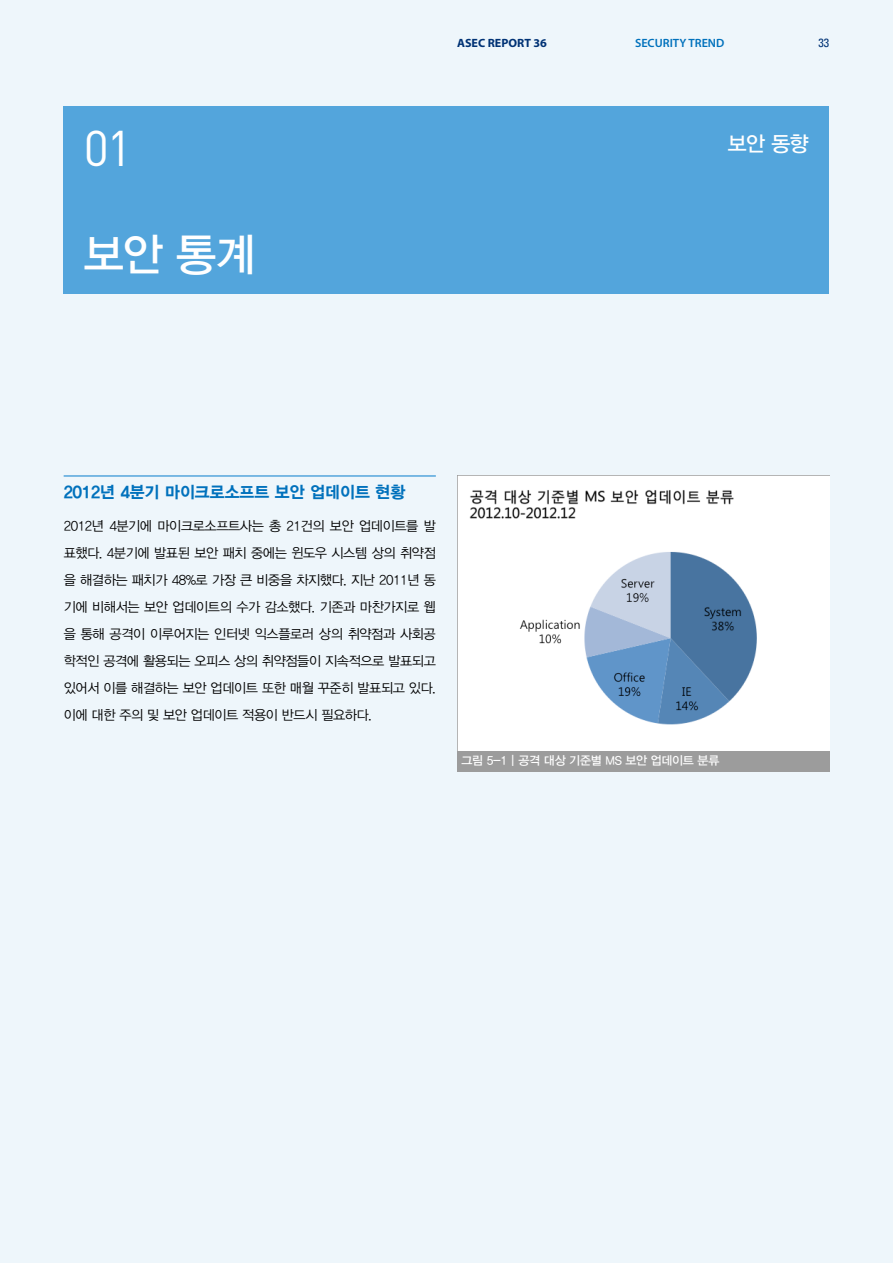
<style>
.page{position:relative;width:893px;height:1263px;background:#eef6fb}
.page>*{position:absolute;margin:0;border:0;box-sizing:border-box;transform-origin:0 0}
.t1{font:49.5px "DIN Pro";color:#fff}
.t2{font:45px "YDIYGO330";color:#fff}
.t3{font:21px "YDIYGO330";color:#fff}
.t4{font:16.5px "YDIYGO350";color:#0071bc}
.t5{font:13.5px/27px "YDIYGO320";letter-spacing:-.03em;color:#000;text-align:justify}
.t6{font:12px "YDIYGO330";letter-spacing:-.025em;color:#fff}
.t7{font:600 12px "Myriad Pro";color:#0071bc}
.t8{font:700 12px "Myriad Pro";color:#003275}
.t9{font:condensed 12px "Univers";color:#003275}
</style>
<div class="page">
<hr style="left:64px;top:475px;width:372px;height:2px;background:#53a5dc">
<div style="left:64px;top:106px;width:765px;height:188px;background:#53a5dc"></div>
<div style="left:457px;top:750px;width:372px;height:21px;background:#9c9c9c"></div>
<img style="left:457px;top:475px;width:372px;height:275px">
<h1 class="t1" style="left:84px;top:115px;width:50px">01</h1>
<h2 class="t2" style="left:84px;top:230px;width:173px">보안 통계</h2>
<p class="t8" style="left:457px;top:35px;width:91px">ASEC REPORT 36</p>
<p class="t7" style="left:635px;top:35px;width:91px">SECURITY TREND</p>
<p class="t9" style="left:818px;top:35px;width:12px">33</p>
<h3 class="t3" style="left:728px;top:132px;width:82px">보안 동향</h3>
<p class="t4" style="left:64px;top:484px;width:343px">2012년 4분기 마이크로소프트 보안 업데이트 현황</p>
<p class="t5" style="left:64px;top:512px;width:374px">2012년 4분기에 마이크로소프트사는 총 21건의 보안 업데이트를 발 표했다. 4분기에 발표된 보안 패치 중에는 윈도우 시스템 상의 취약점 을 해결하는 패치가 48%로 가장 큰 비중을 차지했다. 지난 2011년 동 기에 비해서는 보안 업데이트의 수가 감소했다. 기존과 마찬가지로 웹 을 통해 공격이 이루어지는 인터넷 익스플로러 상의 취약점과 사회공 학적인 공격에 활용되는 오피스 상의 취약점들이 지속적으로 발표되고 있어서 이를 해결하는 보안 업데이트 또한 매월 꾸준히 발표되고 있다. 이에 대한 주의 및 보안 업데이트 적용이 반드시 필요하다.</p>
<p class="t6" style="left:461px;top:754px;width:259px">그림 5-1 | 공격 대상 기준별 MS 보안 업데이트 분류</p>
</div>
